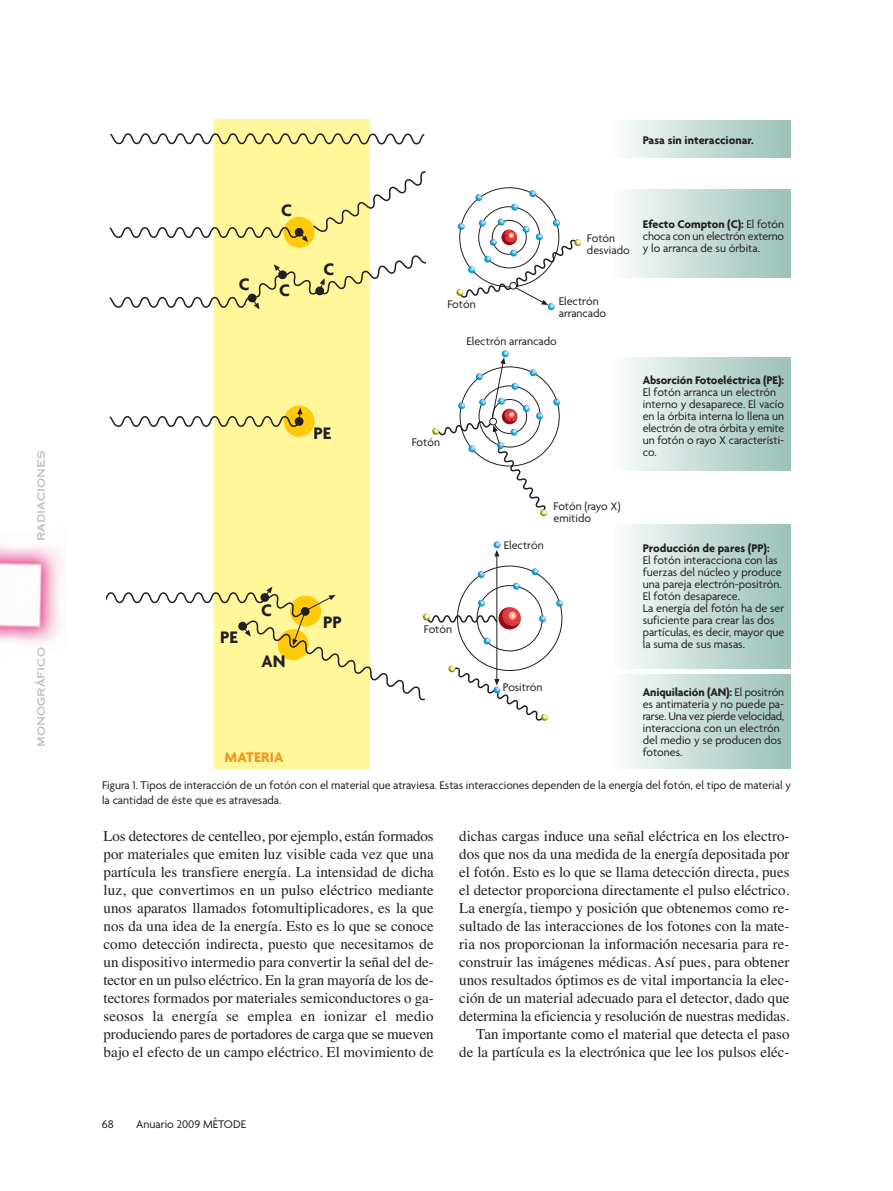
<style>
.page{position:relative;width:893px;height:1191px;background:#fff}
.page>*{position:absolute;margin:0;border:0;box-sizing:border-box;transform-origin:0 0}
.t1{font:700 18px "Agenda";color:#231f20}
.t2{font:15px/18px "Times";color:#231f20;text-align:justify}
.t3{font:700 15px "Agenda";color:#f7931d}
.t4{font:12px/12px "Agenda";color:#231f20}
.t5{font:700 12px "Agenda";letter-spacing:-.01em;color:#231f20}
.t6{font:12px "Copperplate Thirty One AB";color:#bcbdc0}
.s1{font-weight:700}
</style>
<div class="page">
<img style="left:0;top:546px;width:62px;height:97px">
<div style="left:611px;top:675px;width:180px;height:93px;background:linear-gradient(to right,#fcfdfd,#99c0b7)"></div>
<div style="left:611px;top:525px;width:20px;height:143px;background:#f8fbfa"></div>
<div style="left:631px;top:525px;width:160px;height:143px;background:linear-gradient(to right,#f0f6f4,#9ac1b8)"></div>
<div style="left:214px;top:119px;width:155px;height:649px;background:#fff79a"></div>
<div style="left:611px;top:357px;width:51px;height:114px;background:linear-gradient(to right,#fdffff,#e0ece9)"></div>
<div style="left:662px;top:357px;width:129px;height:114px;background:linear-gradient(to right,#ddeae7,#9ac1b8)"></div>
<div style="left:611px;top:120px;width:88px;height:38px;background:linear-gradient(to right,#fdfefe,#cbdfda)"></div>
<div style="left:699px;top:120px;width:92px;height:38px;background:linear-gradient(to right,#c9ddd8,#9bc2b9)"></div>
<div style="left:611px;top:190px;width:128px;height:87px;background:linear-gradient(to right,#fdfefe,#b4d1ca)"></div>
<div style="left:739px;top:190px;width:52px;height:87px;background:#a7c9c1"></div>
<svg style="left:110px;top:132px;width:315px;height:13px"></svg>
<svg style="left:529px;top:190px;width:7px;height:7px"></svg>
<svg style="left:475px;top:194px;width:7px;height:7px"></svg>
<svg style="left:511px;top:204px;width:7px;height:7px"></svg>
<svg style="left:456px;top:219px;width:125px;height:91px"></svg>
<div style="left:509px;top:282px;width:8px;height:7px;background:#fff;border:1px solid #231f20;border-radius:50%"></div>
<svg style="left:553px;top:399px;width:7px;height:6px"></svg>
<svg style="left:556px;top:600px;width:7px;height:6px"></svg>
<hr style="left:496px;top:556px;width:1px;height:123px;background:#231f20">
<svg style="left:494px;top:541px;width:6px;height:15px"></svg>
<svg style="left:432px;top:350px;width:115px;height:166px"></svg>
<svg style="left:109px;top:253px;width:318px;height:56px"></svg>
<div style="left:284px;top:406px;width:31px;height:31px;background:#feca0a;border-radius:50%"></div>
<svg style="left:106px;top:568px;width:442px;height:155px"></svg>
<svg style="left:109px;top:408px;width:195px;height:19px"></svg>
<div style="left:284px;top:217px;width:31px;height:31px;background:#feca0a;border-radius:50%"></div>
<svg style="left:109px;top:170px;width:317px;height:72px"></svg>
<p class="t6" style="left:34px;top:541px;width:92px;rotate:-90deg">radiaciones</p>
<p class="t6" style="left:34px;top:747px;width:101px;rotate:-90deg">monográfico</p>
<p class="t1" style="left:281px;top:203px;width:12px">C</p>
<p class="t1" style="left:239px;top:278px;width:12px">C</p>
<p class="t1" style="left:279px;top:283px;width:12px">C</p>
<p class="t1" style="left:323px;top:262px;width:12px">C</p>
<p class="t1" style="left:313px;top:426px;width:19px">PE</p>
<p class="t5" style="left:643px;top:136px;width:113px">Pasa sin interaccionar.</p>
<p class="t4" style="left:587px;top:233px;width:44px">Fotón desviado</p>
<p class="t4" style="left:643px;top:219px;width:143px;text-align:justify"><span class="s1">Efecto Compton (C):</span> El fotón choca con un electrón externo y lo arranca de su órbita.</p>
<p class="t4" style="left:447px;top:299px;width:30px">Fotón</p>
<p class="t4" style="left:559px;top:296px;width:49px">Electrón arrancado</p>
<p class="t4" style="left:466px;top:336px;width:92px">Electrón arrancado</p>
<p class="t4" style="left:412px;top:437px;width:30px">Fotón</p>
<p class="t5" style="left:643px;top:376px;width:143px">Absorción Fotoeléctrica (PE):</p>
<p class="t4" style="left:643px;top:387px;width:143px">El fotón arranca un electrón interno y desaparece. El vacío en la órbita interna lo llena un electrón de otra órbita y emite un fotón o rayo X característi&shy;co.</p>
<p class="t4" style="left:554px;top:501px;width:68px">Fotón (rayo X) emitido</p>
<p class="t4" style="left:504px;top:540px;width:41px">Electrón</p>
<p class="t5" style="left:643px;top:544px;width:129px">Producción de pares (PP):</p>
<p class="t4" style="left:643px;top:555px;width:143px">El fotón interacciona con las fuerzas del núcleo y produce una pareja electrón-positrón.<br>El fotón desaparece.<br>La energía del fotón ha de ser suficiente para crear las dos partículas, es decir, mayor que la suma de sus masas.</p>
<p class="t4" style="left:643px;top:687px;width:143px"><span class="s1">Aniquilación (AN):</span> El positrón es antimateria y no puede pa&shy;rarse. Una vez pierde velocidad, interacciona con un electrón del medio y se producen dos fotones.</p>
<p class="t1" style="left:261px;top:603px;width:12px">C</p>
<p class="t1" style="left:323px;top:615px;width:20px">PP</p>
<p class="t4" style="left:424px;top:624px;width:30px">Fotón</p>
<p class="t1" style="left:220px;top:630px;width:19px">PE</p>
<p class="t1" style="left:262px;top:654px;width:26px">AN</p>
<p class="t4" style="left:503px;top:682px;width:41px">Positrón</p>
<p class="t3" style="left:225px;top:751px;width:61px">MATERIA</p>
<p class="t4" style="left:102px;top:779px;width:690px;line-height:14.2px">Figura 1. Tipos de interacción de un fotón con el material que atraviesa. Estas interacciones dependen de la energía del fotón, el tipo de material y la cantidad de éste que es atravesada.</p>
<p class="t2" style="left:104px;top:828px;width:332px">Los detectores de centelleo, por ejemplo, están formados por materiales que emiten luz visible cada vez que una partícula les transfiere energía. La intensidad de dicha luz, que convertimos en un pulso eléctrico mediante unos aparatos llamados fotomultiplicadores, es la que nos da una idea de la energía. Esto es lo que se conoce como detección indirecta, puesto que necesitamos de un dispositivo intermedio para convertir la señal del de&shy;tector en un pulso eléctrico. En la gran mayoría de los de&shy;tectores formados por materiales semiconductores o ga&shy;seosos la energía se emplea en ionizar el medio produciendo pares de portadores de carga que se mueven bajo el efecto de un campo eléctrico. El movimiento de</p>
<p class="t2" style="left:459px;top:828px;width:332px;text-align:right">dichas cargas induce una señal eléctrica en los electro&shy;dos que nos da una medida de la energía depositada por el fotón. Esto es lo que se llama detección directa, pues el detector proporciona directamente el pulso eléctrico.<br>La energía, tiempo y posición que obtenemos como re&shy;sultado de las interacciones de los fotones con la mate&shy;ria nos proporcionan la información necesaria para re&shy;construir las imágenes médicas. Así pues, para obtener unos resultados óptimos es de vital importancia la elec&shy;ción de un material adecuado para el detector, dado que determina la eficiencia y resolución de nuestras medidas.<br>Tan importante como el material que detecta el paso de la partícula es la electrónica que lee los pulsos eléc-</p>
<p class="t4" style="left:102px;top:1119px;width:13px">68</p>
<p class="t4" style="left:136px;top:1119px;width:111px">Anuario 2009 MÈTODE</p>
</div>
